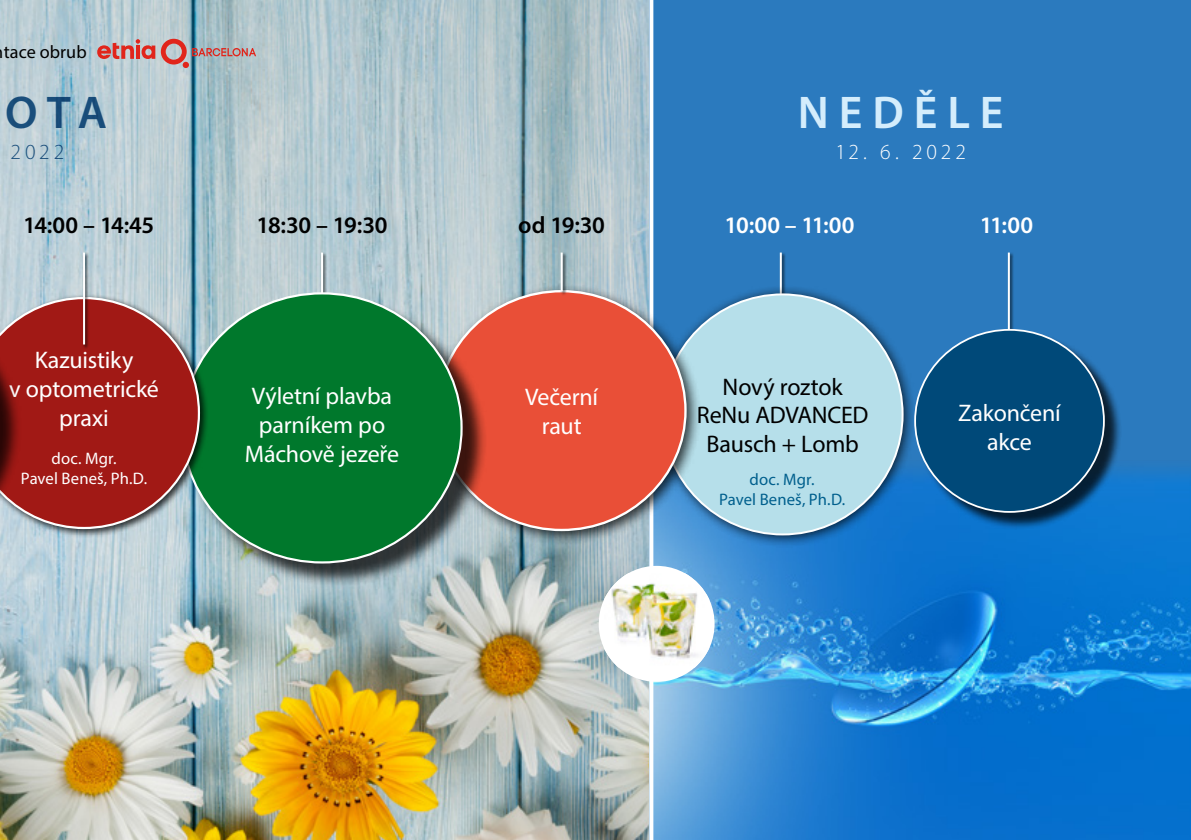
<style>
.page{position:relative;width:1191px;height:840px;background:#fff}
.page>*{position:absolute;margin:0;border:0;box-sizing:border-box;transform-origin:0 0}
.t1{font:600 46px "Myriad Pro";letter-spacing:.215em;color:#d4edfc}
.t2{font:600 46px "Myriad Pro";color:#236092}
.t3{font:24px/28.8px "Myriad Pro";letter-spacing:-.005em;color:#fff;text-align:center}
.t4{font:24px/28.8px "Myriad Pro";letter-spacing:-.01em;color:#000;text-align:center}
.t5{font:600 23.8px "Myriad Pro";letter-spacing:-.015em;color:#000}
.t6{font:600 23.8px "Myriad Pro";letter-spacing:-.02em;color:#fff}
.t7{font:300 21.6px "Myriad Pro";letter-spacing:.175em;color:#fff}
.t8{font:300 21.6px "Myriad Pro";color:#236092}
.t9{font:18.2px "Myriad Pro";letter-spacing:.005em;color:#000}
.t10{font:16.6px/20px "Myriad Pro";letter-spacing:.01em;color:#005f8d;text-align:center}
.t11{font:16.6px "Myriad Pro";letter-spacing:.01em;color:#fff}
</style>
<div class="page">
<img style="left:0;top:0;width:649px;height:839px">
<div style="left:650px;top:0;width:541px;height:839px;background:#2b7abe"></div>
<img style="left:653px;top:470px;width:538px;height:369px">
<div style="left:779px;top:252px;width:7px;height:95px;background:#000;opacity:.75"></div>
<hr style="left:780px;top:252px;width:2px;height:91px;background:#fff">
<div style="left:653px;top:284px;width:263px;height:264px;background:#000;opacity:.75"></div>
<div style="left:663px;top:294px;width:239px;height:240px;background:#b6dfea;border-radius:50%"></div>
<div style="left:1007px;top:252px;width:7px;height:84px;background:#000;opacity:.75"></div>
<hr style="left:1007px;top:252px;width:2px;height:80px;background:#fff">
<svg style="left:649px;top:0;width:4px;height:839px;background:#eef4fa"></svg>
<div style="left:598px;top:565px;width:116px;height:116px;background:#fff;border-radius:50%"></div>
<img style="left:604px;top:572px;width:105px;height:95px">
<div style="left:320px;top:252px;width:7px;height:73px;background:#000;opacity:.75"></div>
<hr style="left:321px;top:252px;width:2px;height:68px;background:#fff">
<div style="left:430px;top:283px;width:271px;height:263px;background:#000;opacity:.75"></div>
<div style="left:438px;top:291px;width:247px;height:238px;background:#e94f37;border-radius:50%"></div>
<div style="left:184px;top:295px;width:304px;height:292px;background:#000;opacity:.75"></div>
<div style="left:183px;top:293px;width:278px;height:269px;background:#00782c;border-radius:50%"></div>
<div style="left:0;top:293px;width:209px;height:244px;background:#000;opacity:.75"></div>
<svg style="left:11px;top:297px;width:189px;height:232px;background:#a13735"></svg>
<div style="left:0;top:300px;width:22px;height:259px;background:#000;opacity:.75"></div>
<img style="left:0;top:285px;width:11px;height:276px">
<div style="left:82px;top:252px;width:8px;height:97px;background:#000;opacity:.75"></div>
<hr style="left:83px;top:252px;width:2px;height:92px;background:#fff">
<div style="left:560px;top:252px;width:7px;height:44px;background:#000;opacity:.75"></div>
<hr style="left:560px;top:252px;width:2px;height:39px;background:#fff">
<div style="left:916px;top:331px;width:206px;height:199px;background:#000;opacity:.75"></div>
<div style="left:915px;top:329px;width:189px;height:182px;background:#004979;border-radius:50%"></div>
<svg style="left:161px;top:39px;width:95px;height:29px;background:#b19da1"></svg>
<svg style="left:97px;top:39px;width:58px;height:20px"></svg>
<p class="t9" style="left:4px;top:41px;width:84px">tace obrub</p>
<h1 class="t2" style="left:5px;top:83px;width:103px">OTA</h1>
<p class="t8" style="left:11px;top:139px;width:55px">2022</p>
<p class="t5" style="left:23px;top:210px;width:133px">14:00 – 14:45</p>
<p class="t5" style="left:256px;top:210px;width:132px">18:30 – 19:30</p>
<p class="t5" style="left:518px;top:210px;width:88px">od 19:30</p>
<p class="t3" style="left:9px;top:345px;width:151px">Kazuistiky<br>v optometrické praxi</p>
<p class="t3" style="left:252px;top:381px;width:142px;text-align:left">Výletní plavba parníkem po</p>
<p class="t11" style="left:52px;top:447px;width:66px">doc. Mgr.</p>
<p class="t3" style="left:245px;top:438px;width:156px">Máchově jezeře</p>
<p class="t11" style="left:21px;top:467px;width:128px">Pavel Beneš, Ph.D.</p>
<p class="t3" style="left:525px;top:382px;width:74px">Večerní raut</p>
<h1 class="t1" style="left:798px;top:83px;width:207px">NEDĚLE</h1>
<p class="t7" style="left:835px;top:139px;width:132px">12. 6. 2022</p>
<p class="t6" style="left:724px;top:210px;width:132px">10:00 – 11:00</p>
<p class="t6" style="left:980px;top:210px;width:55px">11:00</p>
<p class="t4" style="left:697px;top:371px;width:173px">Nový roztok<br>ReNu ADVANCED<br>Bausch + Lomb</p>
<p class="t10" style="left:719px;top:469px;width:128px">doc. Mgr.<br>Pavel Beneš, Ph.D.</p>
<p class="t3" style="left:958px;top:398px;width:104px">Zakončení akce</p>
</div>
